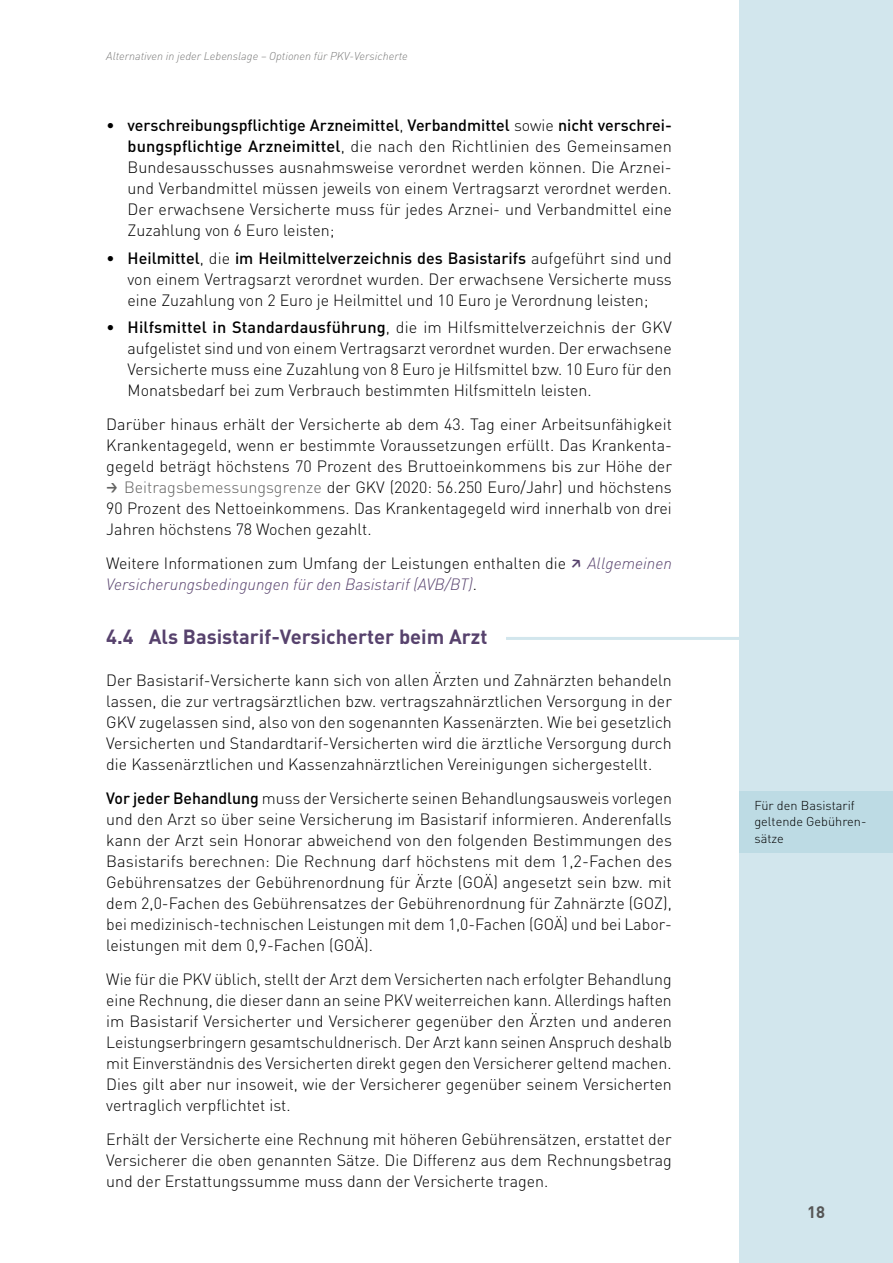
<style>
.page{position:relative;width:893px;height:1263px;background:#fff}
.page>*{position:absolute;margin:0;border:0;box-sizing:border-box;transform-origin:0 0}
.t1{font:700 20.25px "DINOT";color:#57426d}
.t2{font:700 16.5px "DINOT";color:#565656}
.t3{font:300 16.2px/21px "DINOT";color:#000;text-align:justify}
.t4{font:italic 300 16.2px "DIN";color:#57426d}
.t5{font:300 12.75px/16.5px "DINOT";color:#000}
.t6{font:italic 300 11.25px "DIN";color:#7b7b7a}
.s1{font-weight:500}
.s2{font-family:"GD Vtype";font-weight:500;color:#636362}
.s3{color:#636362}
.s4{font-family:"GD Vtype";font-weight:500;color:#57426d}
.s5{font-family:"DIN";font-style:italic;color:#57426d}
.s6{font-family:"DINOT";font-style:normal;color:#000}
</style>
<div class="page">
<div style="left:740px;top:0;width:153px;height:1263px;background:#d2e6ed"></div>
<hr style="left:506px;top:637px;width:234px;height:3px;background:#d2e6ed">
<div style="left:740px;top:791px;width:153px;height:62px;background:#bddbe4"></div>
<p class="t6" style="left:106px;top:49px;width:303px">Alternativen in jeder Lebenslage – Optionen für PKV-Versicherte</p>
<p class="t3" style="left:128px;top:114px;width:546px;text-indent:-21px">• <span class="s1">verschreibungspflichtige Arzneimittel</span>, <span class="s1">Verbandmittel</span> sowie <span class="s1">nicht verschrei&shy;bungspflichtige Arzneimittel</span>, die nach den Richtlinien des Gemeinsamen Bundesausschusses ausnahmsweise verordnet werden können. Die Arznei&shy;und Verbandmittel müssen jeweils von einem Vertragsarzt verordnet werden.<br>Der erwachsene Versicherte muss für jedes Arznei- und Verbandmittel eine Zuzahlung von 6 Euro leisten;</p>
<p class="t3" style="left:128px;top:247px;width:546px;text-indent:-21px">• <span class="s1">Heilmittel</span>, die <span class="s1">im Heilmittelverzeichnis des Basistarifs</span> aufgeführt sind und von einem Vertragsarzt verordnet wurden. Der erwachsene Versicherte muss eine Zuzahlung von 2 Euro je Heilmittel und 10 Euro je Verordnung leisten;</p>
<p class="t3" style="left:128px;top:316px;width:546px;text-indent:-21px">• <span class="s1">Hilfsmittel in Standardausführung</span>, die im Hilfsmittelverzeichnis der GKV aufgelistet sind und von einem Vertragsarzt verordnet wurden. Der erwachsene Versicherte muss eine Zuzahlung von 8 Euro je Hilfsmittel bzw. 10 Euro für den Monatsbedarf bei zum Verbrauch bestimmten Hilfsmitteln leisten.</p>
<p class="t3" style="left:106px;top:413px;width:567px">Darüber hinaus erhält der Versicherte ab dem 43. Tag einer Arbeitsunfähigkeit Krankentagegeld, wenn er bestimmte Voraussetzungen erfüllt. Das Krankenta&shy;gegeld beträgt höchstens 70 Prozent des Bruttoeinkommens bis zur Höhe der</p>
<p class="t3" style="left:106px;top:476px;width:567px"><span class="s2">→</span> <span class="s3">Beitragsbemessungsgrenze</span> der GKV (2020: 56.250 Euro/Jahr) und höchstens 90 Prozent des Nettoeinkommens. Das Krankentagegeld wird innerhalb von drei Jahren höchstens 78 Wochen gezahlt.</p>
<p class="t3" style="left:106px;top:552px;width:567px">Weitere Informationen zum Umfang der Leistungen enthalten die <span class="s4">↗</span> <span class="s5">Allgemeinen</span></p>
<p class="t4" style="left:106px;top:574px;width:372px">Versicherungsbedingungen für den Basistarif (AVB/BT)<span class="s6">.</span></p>
<p class="t1" style="left:106px;top:623px;width:383px">4.4 Als Basistarif-Versicherter beim Arzt</p>
<p class="t3" style="left:106px;top:669px;width:567px">Der Basistarif-Versicherte kann sich von allen Ärzten und Zahnärzten behandeln lassen, die zur vertragsärztlichen bzw. vertragszahnärztlichen Versorgung in der GKV zugelassen sind, also von den sogenannten Kassenärzten. Wie bei gesetzlich Versicherten und Standardtarif-Versicherten wird die ärztliche Versorgung durch die Kassenärztlichen und Kassenzahnärztlichen Vereinigungen sichergestellt.</p>
<p class="t3" style="left:106px;top:787px;width:567px"><span class="s1">Vor jeder Behandlung</span> muss der Versicherte seinen Behandlungsausweis vorlegen und den Arzt so über seine Versicherung im Basistarif informieren. Anderenfalls kann der Arzt sein Honorar abweichend von den folgenden Bestimmungen des Basistarifs berechnen: Die Rechnung darf höchstens mit dem 1,2-Fachen des Gebührensatzes der Gebührenordnung für Ärzte (GOÄ) angesetzt sein bzw. mit dem 2,0-Fachen des Gebührensatzes der Gebührenordnung für Zahnärzte (GOZ), bei medizinisch-technischen Leistungen mit dem 1,0-Fachen (GOÄ) und bei Labor&shy;leistungen mit dem 0,9-Fachen (GOÄ).</p>
<p class="t3" style="left:106px;top:968px;width:567px">Wie für die PKV üblich, stellt der Arzt dem Versicherten nach erfolgter Behandlung eine Rechnung, die dieser dann an seine PKV weiterreichen kann. Allerdings haften im Basistarif Versicherter und Versicherer gegenüber den Ärzten und anderen Leistungserbringern gesamtschuldnerisch. Der Arzt kann seinen Anspruch deshalb mit Einverständnis des Versicherten direkt gegen den Versicherer geltend machen.<br>Dies gilt aber nur insoweit, wie der Versicherer gegenüber seinem Versicherten vertraglich verpflichtet ist.</p>
<p class="t3" style="left:106px;top:1128px;width:567px">Erhält der Versicherte eine Rechnung mit höheren Gebührensätzen, erstattet der Versicherer die oben genannten Sätze. Die Differenz aus dem Rechnungsbetrag und der Erstattungssumme muss dann der Versicherte tragen.</p>
<p class="t5" style="left:754px;top:796px;width:114px">Für den Basistarif geltende Gebühren&shy;sätze</p>
<p class="t2" style="left:807px;top:1201px;width:19px">18</p>
</div>
